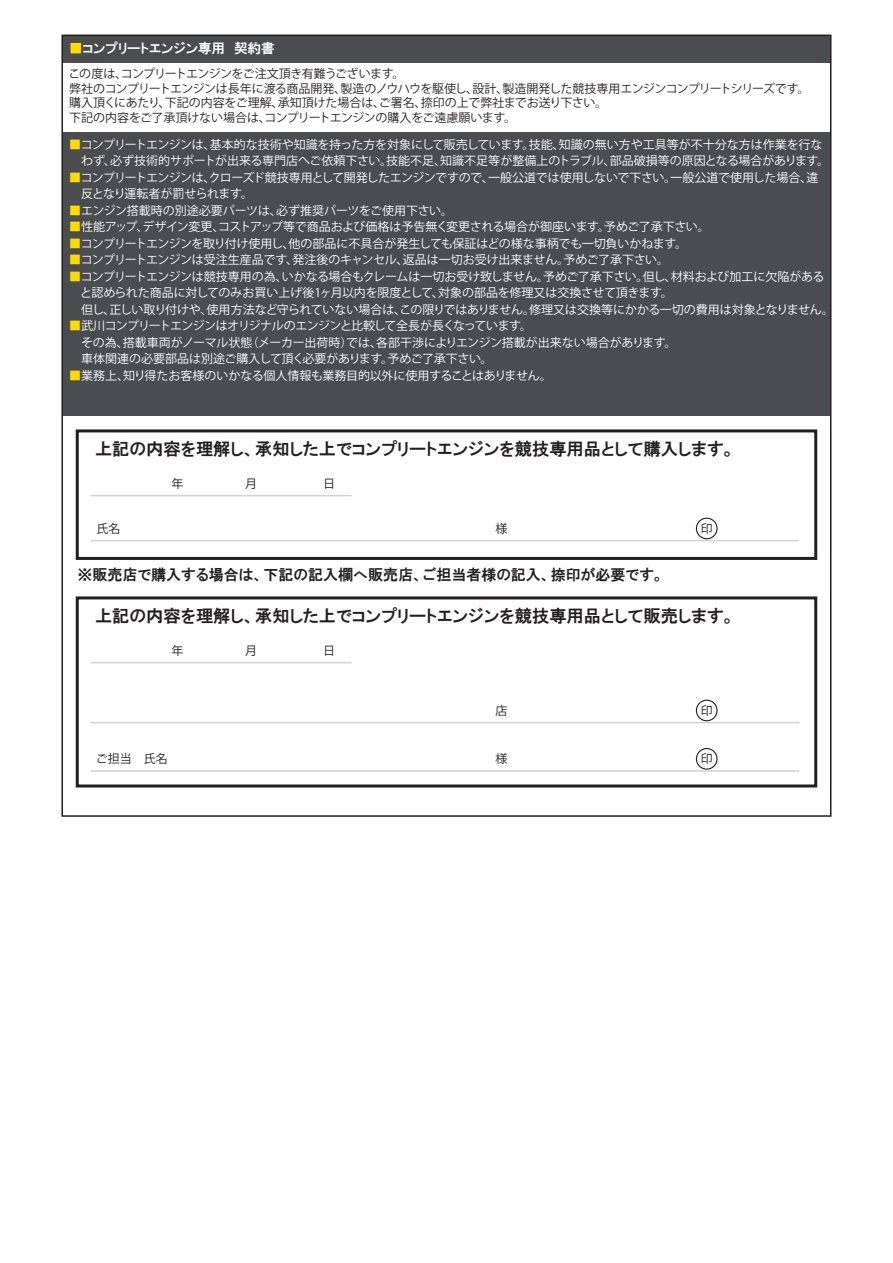
<style>
.page{position:relative;width:893px;height:1263px;background:#fff}
.page>*{position:absolute;margin:0;border:0;box-sizing:border-box;transform-origin:0 0}
.t1{font:17.25px "HGP Gothic E";color:#231f20}
.t2{font:15px "HGP Gothic E";color:#231f20}
.t3{font:13.5px "HGP Gothic E";color:#fff}
.t4{font:12px/16.5px "Koz Go Pr 6 N";letter-spacing:-.02em;color:#fff}
.t5{font:12px/14.4px "Koz Go Pr 6 N";letter-spacing:-.02em;color:#231f20}
.t6{font:12px/16.5px "Koz Go Pr 6 N";color:#fff}
.t7{font:12px/16.5px "Koz Go Pr 6 N";letter-spacing:-.04em;color:#fff}
.s1{color:#ffdc01}
</style>
<div class="page">
<div style="left:62px;top:132px;width:769px;height:284px;background:#4b4c4d"></div>
<div style="left:62px;top:35px;width:769px;height:27px;background:#4b4c4d"></div>
<div style="left:76px;top:429px;width:741px;height:131px;border:3px solid #231f20"></div>
<hr style="left:91px;top:495px;width:261px;height:1px;background:#d1d2d4">
<hr style="left:91px;top:540px;width:708px;height:1px;background:#d1d2d4">
<div style="left:696px;top:518px;width:22px;height:21px;border:1px solid #231f20;border-radius:50%"></div>
<div style="left:76px;top:596px;width:741px;height:191px;border:3px solid #231f20"></div>
<hr style="left:91px;top:662px;width:261px;height:1px;background:#d1d2d4">
<hr style="left:91px;top:722px;width:708px;height:1px;background:#d1d2d4">
<div style="left:696px;top:700px;width:22px;height:21px;border:1px solid #231f20;border-radius:50%"></div>
<hr style="left:91px;top:770px;width:708px;height:2px;background:#d1d2d4">
<div style="left:696px;top:748px;width:22px;height:22px;border:1px solid #231f20;border-radius:50%"></div>
<p class="t3" style="left:69px;top:42px;width:207px"><span class="s1">■</span>コンプリートエンジン専用　契約書</p>
<p class="t5" style="left:68px;top:67px;width:743px">この度は、コンプリートエンジンをご注文頂き有難うございます。<br>弊社のコンプリートエンジンは長年に渡る商品開発、製造のノウハウを駆使し、設計、製造開発した競技専用エンジンコンプリートシリーズです。購入頂くにあたり、下記の内容をご理解、承知頂けた場合は、ご署名、捺印の上で弊社までお送り下さい。<br>下記の内容をご了承頂けない場合は、コンプリートエンジンの購入をご遠慮願います。</p>
<p class="t6" style="left:69px;top:136px;width:761px"><span class="s1">■</span>コンプリートエンジンは、基本的な技術や知識を持った方を対象にして販売しています。技能、知識の無い方や工具等が不十分な方は作業を行な　わず、必ず技術的サポートが出来る専門店へご依頼下さい。技能不足、知識不足等が整備上のトラブル、部品破損等の原因となる場合があります。</p>
<p class="t7" style="left:69px;top:169px;width:751px"><span class="s1">■</span>コンプリートエンジンは、クローズド競技専用として開発したエンジンですので、一般公道では使用しないで下さい。一般公道で使用した場合、違　反となり運転者が罰せられます。</p>
<p class="t6" style="left:69px;top:202px;width:385px"><span class="s1">■</span>エンジン搭載時の別途必要パーツは、必ず推奨パーツをご使用下さい。</p>
<p class="t4" style="left:69px;top:219px;width:642px"><span class="s1">■</span>性能アップ、デザイン変更、コストアップ等で商品および価格は予告無く変更される場合が御座います。予めご了承下さい。</p>
<p class="t4" style="left:69px;top:235px;width:619px"><span class="s1">■</span>コンプリートエンジンを取り付け使用し、他の部品に不具合が発生しても保証はどの様な事柄でも一切負いかねます。</p>
<p class="t4" style="left:69px;top:252px;width:601px"><span class="s1">■</span>コンプリートエンジンは受注生産品です、発注後のキャンセル、返品は一切お受け出来ません。予めご了承下さい。</p>
<p class="t4" style="left:69px;top:268px;width:766px"><span class="s1">■</span>コンプリートエンジンは競技専用の為、いかなる場合もクレームは一切お受け致しません。予めご了承下さい。但し、材料および加工に欠陥がある　と認められた商品に対してのみお買い上げ後1ヶ月以内を限度として、対象の部品を修理又は交換させて頂きます。<br>　但し、正しい取り付けや、使用方法など守られていない場合は、この限りではありません。修理又は交換等にかかる一切の費用は対象となりません。</p>
<p class="t4" style="left:69px;top:318px;width:609px"><span class="s1">■</span>武川コンプリートエンジンはオリジナルのエンジンと比較して全長が長くなっています。<br>　その為、搭載車両がノーマル状態（メーカー出荷時）では、各部干渉によりエンジン搭載が出来ない場合があります。　車体関連の必要部品は別途ご購入して頂く必要があります。予めご了承下さい。</p>
<p class="t4" style="left:69px;top:367px;width:484px"><span class="s1">■</span>業務上、知り得たお客様のいかなる個人情報も業務目的以外に使用することはありません。</p>
<h1 class="t1" style="left:95px;top:440px;width:642px">上記の内容を理解し、承知した上でコンプリートエンジンを競技専用品として購入します。</h1>
<p class="t5" style="left:171px;top:477px;width:13px">年</p>
<p class="t5" style="left:245px;top:477px;width:13px">月</p>
<p class="t5" style="left:323px;top:477px;width:13px">日</p>
<p class="t5" style="left:96px;top:522px;width:25px">氏名</p>
<p class="t5" style="left:495px;top:522px;width:13px">様</p>
<p class="t5" style="left:701px;top:521px;width:13px">印</p>
<p class="t2" style="left:77px;top:567px;width:588px">※販売店で購入する場合は、下記の記入欄へ販売店、ご担当者様の記入、捺印が必要です。</p>
<h1 class="t1" style="left:95px;top:607px;width:642px">上記の内容を理解し、承知した上でコンプリートエンジンを競技専用品として販売します。</h1>
<p class="t5" style="left:171px;top:644px;width:13px">年</p>
<p class="t5" style="left:245px;top:644px;width:13px">月</p>
<p class="t5" style="left:323px;top:644px;width:13px">日</p>
<p class="t5" style="left:495px;top:704px;width:13px">店</p>
<p class="t5" style="left:701px;top:703px;width:13px">印</p>
<p class="t5" style="left:96px;top:752px;width:73px">ご担当　氏名</p>
<p class="t5" style="left:495px;top:752px;width:13px">様</p>
<p class="t5" style="left:701px;top:752px;width:13px">印</p>
</div>
